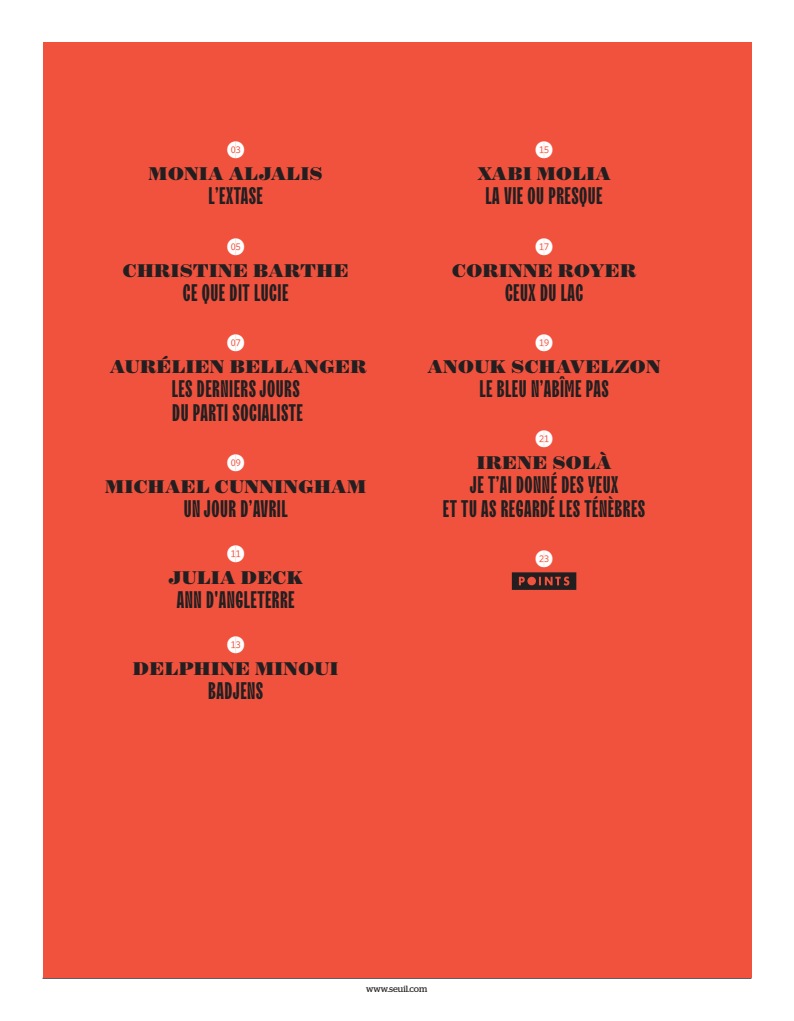
<style>
.page{position:relative;width:794px;height:1021px;background:#fff}
.page>*{position:absolute;margin:0;border:0;box-sizing:border-box;transform-origin:0 0}
.t1{font:700 24px/24px "TT Trailers";letter-spacing:.02em;color:#231f20}
.t2{font:900 21px "Surveyor Display";letter-spacing:.02em;color:#231f20}
.t3{font:18px "Whitney Index Black Round Lt 2";letter-spacing:-.005em;color:#fff}
.t4{font:9px "Stag";color:#231f20}
</style>
<div class="page">
<div style="left:43px;top:43px;width:708px;height:935px;background:#f0523e"></div>
<svg style="left:512px;top:572px;width:64px;height:18px"></svg>
<p class="t3" style="left:227px;top:142px;width:19px">O3</p>
<p class="t2" style="left:149px;top:160px;width:176px">MONIA ALJALIS</p>
<p class="t1" style="left:208px;top:185px;width:56px">L’EXTASE</p>
<p class="t3" style="left:227px;top:238px;width:19px">O5</p>
<p class="t2" style="left:123px;top:256px;width:227px">CHRISTINE BARTHE</p>
<p class="t1" style="left:183px;top:281px;width:107px">CE QUE DIT LUCIE</p>
<p class="t3" style="left:227px;top:334px;width:19px">O7</p>
<p class="t2" style="left:110px;top:352px;width:258px">AURÉLIEN BELLANGER</p>
<p class="t1" style="left:172px;top:377px;width:133px">LES DERNIERS JOURS<br>DU PARTI SOCIALISTE</p>
<p class="t3" style="left:227px;top:454px;width:19px">O9</p>
<p class="t2" style="left:105px;top:472px;width:262px">MICHAEL CUNNINGHAM</p>
<p class="t1" style="left:184px;top:497px;width:106px">UN JOUR D’AVRIL</p>
<p class="t3" style="left:227px;top:545px;width:19px">!1</p>
<p class="t2" style="left:168px;top:563px;width:136px">JULIA DECK</p>
<p class="t1" style="left:177px;top:589px;width:119px">ANN D'ANGLETERRE</p>
<p class="t3" style="left:227px;top:636px;width:19px">!3</p>
<p class="t2" style="left:133px;top:655px;width:207px">DELPHINE MINOUI</p>
<p class="t1" style="left:208px;top:680px;width:57px">BADJENS</p>
<p class="t3" style="left:535px;top:142px;width:19px">!5</p>
<p class="t2" style="left:477px;top:160px;width:135px">XABI MOLIA</p>
<p class="t1" style="left:485px;top:185px;width:118px">LA VIE OU PRESQUE</p>
<p class="t3" style="left:535px;top:238px;width:19px">!7</p>
<p class="t2" style="left:452px;top:256px;width:185px">CORINNE ROYER</p>
<p class="t1" style="left:505px;top:281px;width:80px">CEUX DU LAC</p>
<p class="t3" style="left:535px;top:334px;width:19px">!9</p>
<p class="t2" style="left:427px;top:352px;width:235px">ANOUK SCHAVELZON</p>
<p class="t1" style="left:479px;top:377px;width:131px">LE BLEU N’ABÎME PAS</p>
<p class="t3" style="left:535px;top:430px;width:19px">@1</p>
<p class="t2" style="left:477px;top:448px;width:136px">IRENE SOLÀ</p>
<p class="t1" style="left:443px;top:473px;width:204px;text-align:center">JE T’AI DONNÉ DES YEUX<br>ET TU AS REGARDÉ LES TÉNÈBRES</p>
<p class="t3" style="left:535px;top:550px;width:19px">@3</p>
<p class="t4" style="left:366px;top:983px;width:63px">www.seuil.com</p>
</div>
